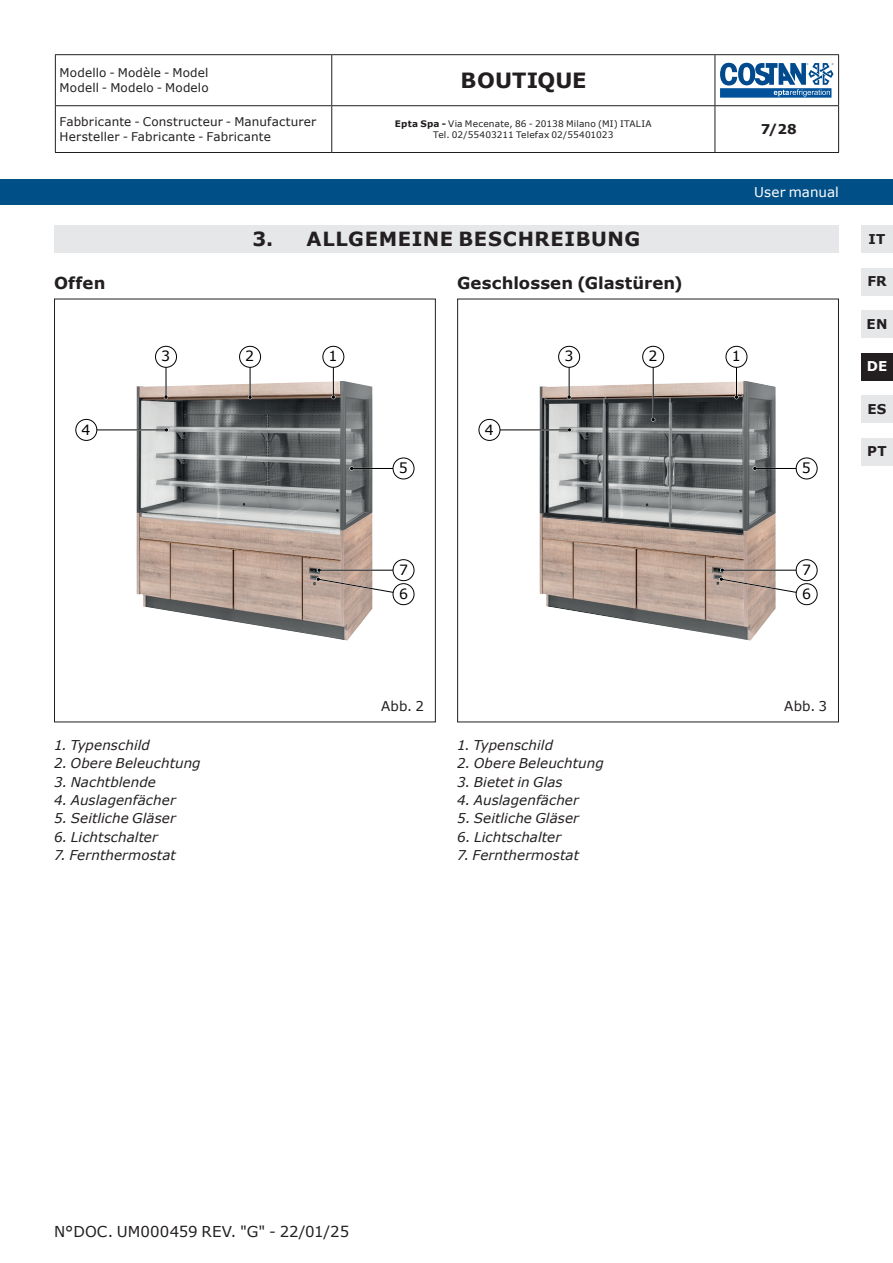
<style>
.page{position:relative;width:893px;height:1263px;background:#fff}
.page>*{position:absolute;margin:0;border:0;box-sizing:border-box;transform-origin:0 0}
.t1{font:700 21px "Verdana";color:#231f20}
.t2{font:700 19.5px "Verdana";letter-spacing:.03em;color:#231f20}
.t3{font:700 16.5px "Verdana";letter-spacing:.005em;color:#231f20}
.t4{font:15px "Verdana";letter-spacing:.005em;color:#231f20}
.t5{font:14.1px/24px "Verdana";color:#000001}
.t6{font:italic 13.5px "Verdana";letter-spacing:.005em;color:#231f20}
.t7{font:700 13.5px "Verdana";letter-spacing:.015em;color:#231f20}
.t8{font:13.5px "Verdana";color:#fff}
.t9{font:13.5px "Verdana";letter-spacing:.01em;color:#231f20}
.t10{font:700 13.5px "Verdana";color:#fff}
.t11{font:12px/14.7px "Verdana";letter-spacing:.015em;color:#231f20}
.t12{font:9px/10.9px "Verdana";letter-spacing:.02em;color:#231f20;text-align:center}
.s1{font-weight:700}
</style>
<div class="page">
<hr style="left:55px;top:54px;width:277px;height:1px;background:#231f20">
<hr style="left:55px;top:55px;width:1px;height:50px;background:#231f20">
<hr style="left:332px;top:54px;width:383px;height:1px;background:#231f20">
<hr style="left:331px;top:55px;width:1px;height:50px;background:#231f20">
<hr style="left:715px;top:54px;width:124px;height:1px;background:#231f20">
<hr style="left:715px;top:55px;width:1px;height:50px;background:#231f20">
<hr style="left:838px;top:55px;width:1px;height:50px;background:#231f20">
<hr style="left:55px;top:105px;width:277px;height:1px;background:#231f20">
<hr style="left:55px;top:106px;width:1px;height:46px;background:#231f20">
<hr style="left:332px;top:105px;width:383px;height:1px;background:#231f20">
<hr style="left:331px;top:106px;width:1px;height:46px;background:#231f20">
<hr style="left:715px;top:105px;width:124px;height:1px;background:#231f20">
<hr style="left:715px;top:106px;width:1px;height:46px;background:#231f20">
<hr style="left:838px;top:106px;width:1px;height:46px;background:#231f20">
<hr style="left:55px;top:152px;width:277px;height:1px;background:#231f20">
<hr style="left:332px;top:152px;width:383px;height:1px;background:#231f20">
<hr style="left:715px;top:152px;width:124px;height:1px;background:#231f20">
<svg style="left:720px;top:63px;width:113px;height:35px"></svg>
<div style="left:0;top:179px;width:893px;height:25px;background:#014f87"></div>
<div style="left:861px;top:225px;width:32px;height:28px;background:#e6e7e9"></div>
<div style="left:861px;top:268px;width:32px;height:28px;background:#e6e7e9"></div>
<div style="left:861px;top:310px;width:32px;height:28px;background:#e6e7e9"></div>
<div style="left:861px;top:395px;width:32px;height:28px;background:#e6e7e9"></div>
<div style="left:861px;top:438px;width:32px;height:28px;background:#e6e7e9"></div>
<div style="left:861px;top:353px;width:32px;height:28px;background:#231f20"></div>
<div style="left:54px;top:225px;width:785px;height:28px;background:#e6e7e9"></div>
<img style="left:136px;top:381px;width:236px;height:259px">
<hr style="left:333px;top:357px;width:1px;height:40px;background:#000001">
<svg style="left:331px;top:395px;width:4px;height:4px"></svg>
<div style="left:323px;top:346px;width:21px;height:21px;background:#fff;border-radius:50%"></div>
<div style="left:322px;top:346px;width:22px;height:22px;border:1px solid #000001;border-radius:50%"></div>
<hr style="left:249px;top:357px;width:2px;height:42px;background:#fff">
<hr style="left:250px;top:357px;width:1px;height:40px;background:#000001">
<svg style="left:248px;top:395px;width:4px;height:4px"></svg>
<div style="left:240px;top:346px;width:21px;height:21px;background:#fff;border-radius:50%"></div>
<div style="left:239px;top:346px;width:22px;height:22px;border:1px solid #000001;border-radius:50%"></div>
<hr style="left:165px;top:357px;width:2px;height:42px;background:#fff">
<hr style="left:166px;top:357px;width:1px;height:40px;background:#000001">
<svg style="left:164px;top:395px;width:4px;height:4px"></svg>
<div style="left:155px;top:346px;width:22px;height:21px;background:#fff;border-radius:50%"></div>
<div style="left:155px;top:346px;width:22px;height:22px;border:1px solid #000001;border-radius:50%"></div>
<hr style="left:86px;top:429px;width:82px;height:1px;background:#fff">
<hr style="left:86px;top:430px;width:81px;height:1px;background:#000001">
<svg style="left:164px;top:428px;width:5px;height:4px"></svg>
<div style="left:76px;top:419px;width:21px;height:21px;background:#fff;border-radius:50%"></div>
<div style="left:75px;top:419px;width:22px;height:22px;border:1px solid #000001;border-radius:50%"></div>
<div style="left:393px;top:559px;width:21px;height:22px;border:1px solid #000001;border-radius:50%"></div>
<svg style="left:315px;top:568px;width:90px;height:28px"></svg>
<div style="left:393px;top:584px;width:21px;height:21px;background:#fff;border-radius:50%"></div>
<div style="left:393px;top:583px;width:21px;height:22px;border:1px solid #000001;border-radius:50%"></div>
<hr style="left:352px;top:468px;width:52px;height:1px;background:#000001">
<svg style="left:349px;top:466px;width:5px;height:5px"></svg>
<div style="left:393px;top:458px;width:21px;height:21px;background:#fff;border-radius:50%"></div>
<div style="left:393px;top:458px;width:21px;height:21px;border:1px solid #000001;border-radius:50%"></div>
<img style="left:540px;top:381px;width:236px;height:259px">
<hr style="left:736px;top:357px;width:1px;height:40px;background:#000001">
<svg style="left:734px;top:395px;width:5px;height:4px"></svg>
<div style="left:726px;top:346px;width:21px;height:21px;background:#fff;border-radius:50%"></div>
<div style="left:726px;top:346px;width:21px;height:22px;border:1px solid #000001;border-radius:50%"></div>
<hr style="left:652px;top:357px;width:2px;height:64px;background:#fff">
<hr style="left:653px;top:357px;width:1px;height:63px;background:#000001">
<svg style="left:651px;top:418px;width:4px;height:4px"></svg>
<div style="left:643px;top:346px;width:21px;height:21px;background:#fff;border-radius:50%"></div>
<div style="left:642px;top:346px;width:22px;height:22px;border:1px solid #000001;border-radius:50%"></div>
<hr style="left:568px;top:357px;width:2px;height:42px;background:#fff">
<hr style="left:569px;top:357px;width:1px;height:40px;background:#000001">
<svg style="left:567px;top:395px;width:4px;height:4px"></svg>
<div style="left:559px;top:346px;width:21px;height:21px;background:#fff;border-radius:50%"></div>
<div style="left:558px;top:346px;width:22px;height:22px;border:1px solid #000001;border-radius:50%"></div>
<hr style="left:489px;top:429px;width:82px;height:1px;background:#fff">
<hr style="left:489px;top:430px;width:81px;height:1px;background:#000001">
<svg style="left:568px;top:428px;width:4px;height:4px"></svg>
<div style="left:479px;top:419px;width:21px;height:21px;background:#fff;border-radius:50%"></div>
<div style="left:479px;top:419px;width:21px;height:22px;border:1px solid #000001;border-radius:50%"></div>
<hr style="left:755px;top:468px;width:52px;height:1px;background:#000001">
<svg style="left:753px;top:466px;width:4px;height:5px"></svg>
<div style="left:796px;top:458px;width:21px;height:21px;background:#fff;border-radius:50%"></div>
<div style="left:796px;top:458px;width:21px;height:21px;border:1px solid #000001;border-radius:50%"></div>
<div style="left:796px;top:559px;width:21px;height:22px;border:1px solid #000001;border-radius:50%"></div>
<svg style="left:718px;top:568px;width:90px;height:28px"></svg>
<div style="left:796px;top:584px;width:21px;height:21px;background:#fff;border-radius:50%"></div>
<div style="left:796px;top:583px;width:21px;height:22px;border:1px solid #000001;border-radius:50%"></div>
<p class="t11" style="left:60px;top:66px;width:151px">Modello - Modèle - Model<br>Modell - Modelo - Modelo</p>
<h1 class="t1" style="left:460px;top:66px;width:128px">Boutique</h1>
<p class="t11" style="left:60px;top:115px;width:258px">Fabbricante - Constructeur - Manufacturer<br>Hersteller - Fabricante - Fabricante</p>
<p class="t12" style="left:395px;top:118px;width:258px"><span class="s1">Epta Spa -</span> Via Mecenate, 86 - 20138 Milano (MI) ITALIA<br>Tel. 02/55403211 Telefax 02/55401023</p>
<p class="t7" style="left:761px;top:120px;width:37px">7/28</p>
<p class="t3" style="left:54px;top:272px;width:53px">Offen</p>
<p class="t5" style="left:82px;top:417px;width:10px">4</p>
<h2 class="t2" style="left:253px;top:225px;width:389px">3. ALLGEMEINE BESCHREIBU NG</h2>
<p class="t3" style="left:457px;top:272px;width:227px">Geschlossen (Glastüren)</p>
<p class="t8" style="left:754px;top:183px;width:86px">User manual</p>
<p class="t5" style="left:161px;top:344px;width:10px">3</p>
<p class="t5" style="left:245px;top:344px;width:10px">2</p>
<p class="t5" style="left:329px;top:344px;width:10px">1</p>
<p class="t5" style="left:564px;top:344px;width:10px">3</p>
<p class="t5" style="left:648px;top:344px;width:10px">2</p>
<p class="t5" style="left:732px;top:344px;width:10px">1</p>
<p class="t5" style="left:399px;top:456px;width:10px">5</p>
<p class="t5" style="left:485px;top:417px;width:10px">4</p>
<p class="t5" style="left:802px;top:456px;width:10px">5</p>
<p class="t7" style="left:869px;top:229px;width:18px">IT</p>
<p class="t7" style="left:867px;top:272px;width:21px">FR</p>
<p class="t7" style="left:867px;top:314px;width:22px">EN</p>
<p class="t10" style="left:867px;top:357px;width:22px">DE</p>
<p class="t7" style="left:867px;top:399px;width:21px">ES</p>
<p class="t7" style="left:867px;top:442px;width:21px">PT</p>
<p class="t5" style="left:399px;top:558px;width:10px">7<br>6</p>
<p class="t5" style="left:802px;top:558px;width:10px">7<br>6</p>
<p class="t6" style="left:54px;top:736px;width:97px">1. Typenschild</p>
<p class="t6" style="left:54px;top:754px;width:148px">2. Obere Beleuchtung</p>
<p class="t6" style="left:54px;top:772px;width:103px">3. Nachtblende</p>
<p class="t6" style="left:54px;top:791px;width:123px">4. Auslagenfächer</p>
<p class="t6" style="left:54px;top:809px;width:123px">5. Seitliche Gläser</p>
<p class="t6" style="left:54px;top:827px;width:105px">6. Lichtschalter</p>
<p class="t6" style="left:54px;top:846px;width:123px">7. Fernthermostat</p>
<p class="t9" style="left:381px;top:696px;width:44px">Abb. 2</p>
<p class="t6" style="left:457px;top:736px;width:97px">1. Typenschild</p>
<p class="t6" style="left:457px;top:754px;width:148px">2. Obere Beleuchtung</p>
<p class="t6" style="left:457px;top:772px;width:107px">3. Bietet in Glas</p>
<p class="t6" style="left:457px;top:791px;width:123px">4. Auslagenfächer</p>
<p class="t6" style="left:457px;top:809px;width:123px">5. Seitliche Gläser</p>
<p class="t6" style="left:457px;top:827px;width:105px">6. Lichtschalter</p>
<p class="t6" style="left:457px;top:846px;width:123px">7. Fernthermostat</p>
<p class="t9" style="left:784px;top:696px;width:44px">Abb. 3</p>
<p class="t4" style="left:54px;top:1221px;width:297px">N°DOC. UM000459 REV. "G" - 22/01/25</p>
</div>
